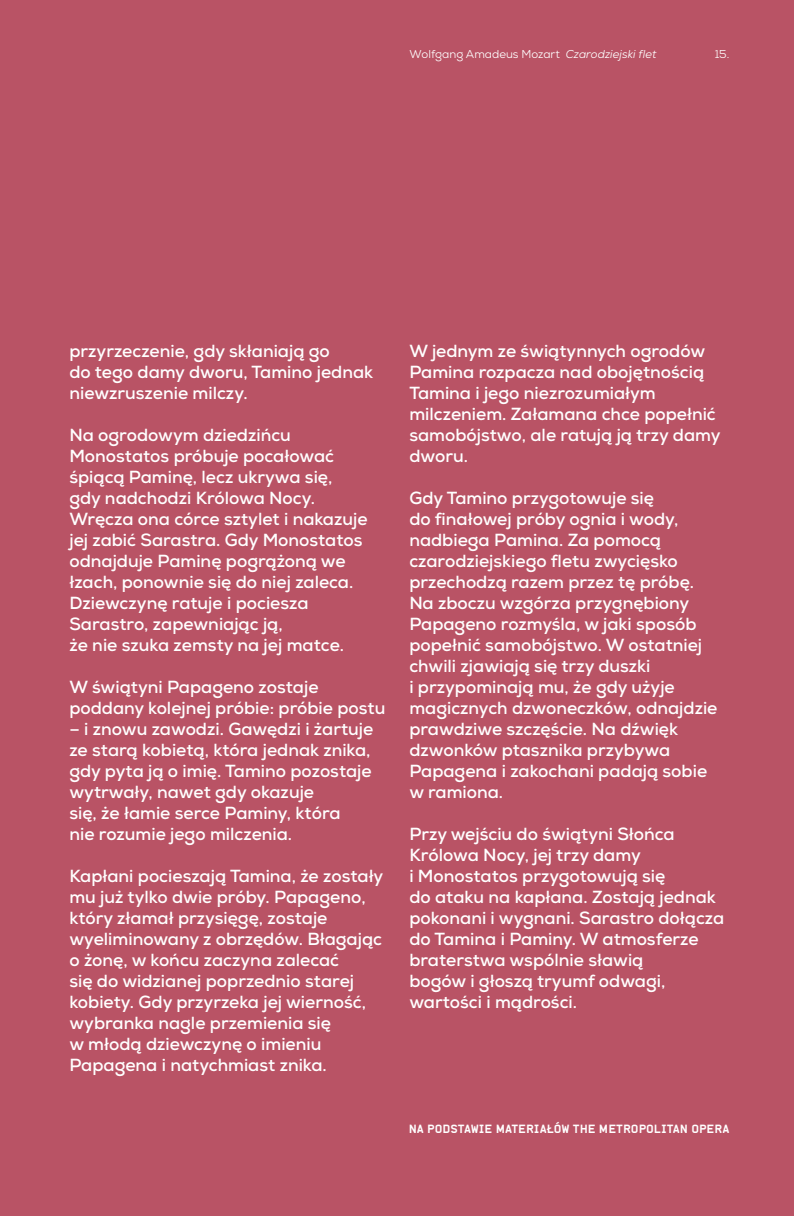
<style>
.page{position:relative;width:794px;height:1216px;background:#fff}
.page>*{position:absolute;margin:0;border:0;box-sizing:border-box;transform-origin:0 0}
.t1{font:700 17.5px/21px "Nexa";color:#fff}
.t2{font:700 11.72px "Alpha Headline Pro";color:#fff}
.t3{font:11.38px "Nexa";color:#fff}
.s1{font-style:italic}
</style>
<div class="page">
<div style="left:0;top:0;width:794px;height:1215px;background:#b95365"></div>
<p class="t3" style="left:409px;top:46px;width:249px">Wolfgang Amadeus Mozart <span class="s1">Czarodziejski flet</span></p>
<p class="t3" style="left:714px;top:46px;width:16px">15.</p>
<p class="t1" style="left:69px;top:340px;width:305px">przyrzeczenie, gdy skłaniają go<br>do tego damy dworu, Tamino jednak niewzruszenie milczy.</p>
<p class="t1" style="left:69px;top:424px;width:300px">Na ogrodowym dziedzińcu<br>Monostatos próbuje pocałować śpiącą Paminę, lecz ukrywa się, gdy nadchodzi Królowa Nocy.<br>Wręcza ona córce sztylet i nakazuje jej zabić Sarastra. Gdy Monostatos odnajduje Paminę pogrążoną we łzach, ponownie się do niej zaleca.<br>Dziewczynę ratuje i pociesza<br>Sarastro, zapewniając ją,<br>że nie szuka zemsty na jej matce.</p>
<p class="t1" style="left:69px;top:676px;width:317px">W świątyni Papageno zostaje poddany kolejnej próbie: próbie postu</p>
<p class="t1" style="left:69px;top:718px;width:305px">– i znowu zawodzi. Gawędzi i żartuje ze starą kobietą, która jednak znika, gdy pyta ją o imię. Tamino pozostaje wytrwały, nawet gdy okazuje<br>się, że łamie serce Paminy, która<br>nie rozumie jego milczenia.</p>
<p class="t1" style="left:69px;top:865px;width:315px">Kapłani pocieszają Tamina, że zostały mu już tylko dwie próby. Papageno, który złamał przysięgę, zostaje wyeliminowany z obrzędów. Błagając o żonę, w końcu zaczyna zalecać<br>się do widzianej poprzednio starej kobiety. Gdy przyrzeka jej wierność, wybranka nagle przemienia się<br>w młodą dziewczynę o imieniu Papagena i natychmiast znika.</p>
<p class="t1" style="left:409px;top:340px;width:312px">W jednym ze świątynnych ogrodów<br>Pamina rozpacza nad obojętnością<br>Tamina i jego niezrozumiałym milczeniem. Załamana chce popełnić samobójstwo, ale ratują ją trzy damy dworu.</p>
<p class="t1" style="left:409px;top:487px;width:309px">Gdy Tamino przygotowuje się<br>do finałowej próby ognia i wody, nadbiega Pamina. Za pomocą czarodziejskiego fletu zwycięsko przechodzą razem przez tę próbę.<br>Na zboczu wzgórza przygnębiony<br>Papageno rozmyśla, w jaki sposób popełnić samobójstwo. W ostatniej chwili zjawiają się trzy duszki<br>i przypominają mu, że gdy użyje magicznych dzwoneczków, odnajdzie prawdziwe szczęście. Na dźwięk dzwonków ptasznika przybywa<br>Papagena i zakochani padają sobie w ramiona.</p>
<p class="t1" style="left:409px;top:823px;width:316px">Przy wejściu do świątyni Słońca<br>Królowa Nocy, jej trzy damy<br>i Monostatos przygotowują się<br>do ataku na kapłana. Zostają jednak pokonani i wygnani. Sarastro dołącza do Tamina i Paminy. W atmosferze braterstwa wspólnie sławią<br>bogów i głoszą tryumf odwagi, wartości i mądrości.</p>
<p class="t2" style="left:409px;top:1121px;width:322px">NA PODSTAWIE MATERIAŁÓW THE METROPOLITAN OPERA</p>
</div>
